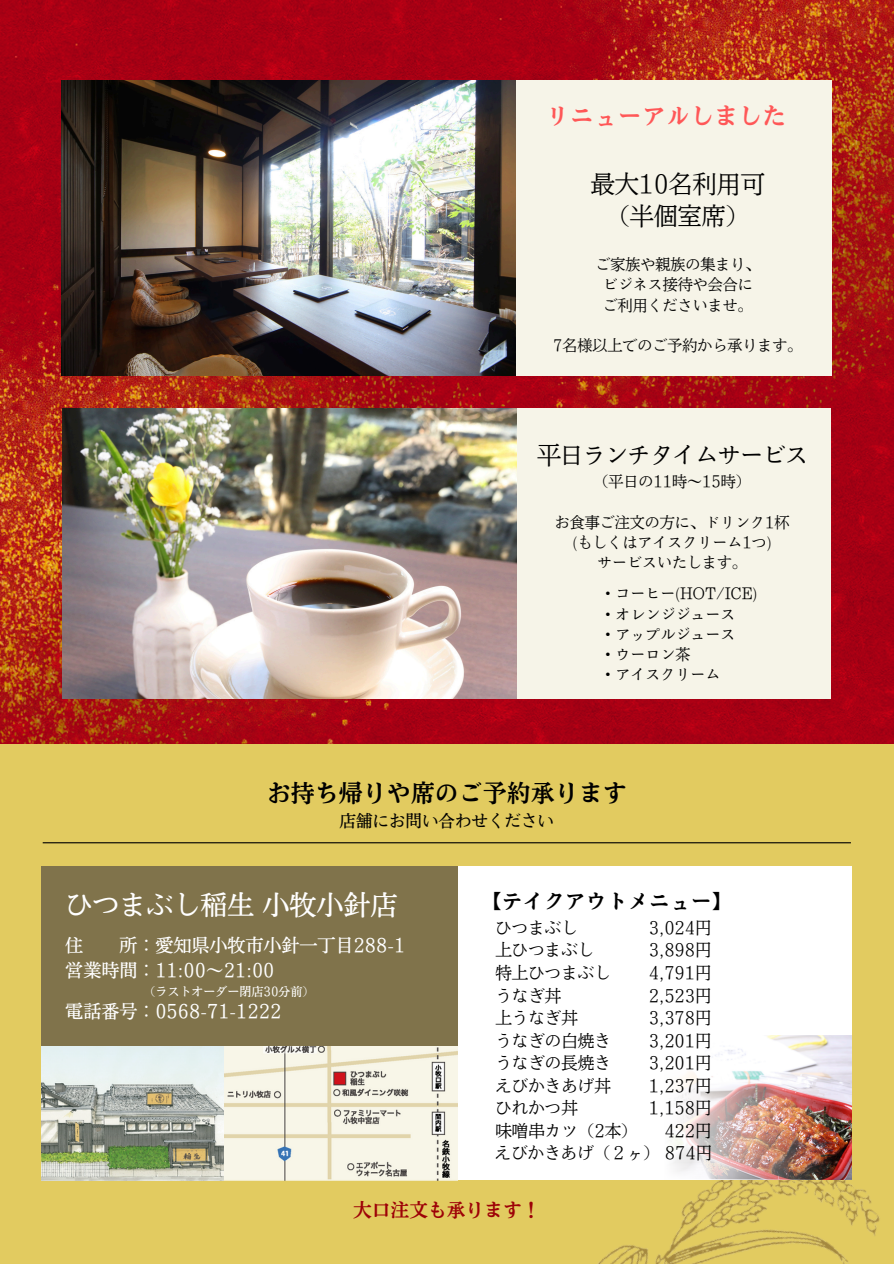
<style>
.page{position:relative;width:894px;height:1264px;background:#fff}
.page>*{position:absolute;margin:0;border:0;box-sizing:border-box;transform-origin:0 0}
.t1{font:27px "Nud Motoya Mincho Std W4";color:#fff}
.t2{font:24px "Nud Motoya Mincho Std W6";color:#000}
.t3{font:24px/32.7px "Nud Motoya Mincho Std W2 b";color:#000;text-align:center}
.t4{font:24px "Nud Motoya Mincho Std W2 b";letter-spacing:-.06em;color:#000}
.t5{font:24px "Nud Motoya Mincho Std W6";color:#ff5757}
.t6{font:21px "Nud Motoya Mincho Std W6";color:#000}
.t7{font:18.75px "Nud Motoya Mincho Std W6";color:#9d0107}
.t8{font:18px/25px "Nud Motoya Mincho Std W4";color:#fff}
.t9{font:16.5px "Nud Motoya Mincho Std W2 b";color:#000}
.t10{font:16.5px "Nud Motoya Mincho Std W4";color:#000}
.t11{font:15px/20.2px "Nud Motoya Mincho Std W2 b";color:#000}
.t12{font:12px "Nud Motoya Mincho Std W4";color:#fff}
</style>
<div class="page">
<img style="left:0;top:0;width:893px;height:744px">
<img style="left:0;top:224px;width:520px;height:520px">
<img style="left:486px;top:0;width:407px;height:472px">
<div style="left:0;top:744px;width:893px;height:519px;background:#e2cb60"></div>
<img style="left:494px;top:1062px;width:386px;height:201px">
<hr style="left:43px;top:842px;width:807px;height:1px;background:#000">
<div style="left:457px;top:866px;width:394px;height:313px;background:#fff"></div>
<img style="left:833px;top:1035px;width:17px;height:144px">
<img style="left:41px;top:1045px;width:416px;height:134px">
<div style="left:41px;top:866px;width:416px;height:179px;background:#80734b"></div>
<img style="left:671px;top:1035px;width:162px;height:144px">
<div style="left:515px;top:81px;width:316px;height:295px;background:#f6f4e8"></div>
<img style="left:62px;top:81px;width:453px;height:295px">
<div style="left:515px;top:408px;width:315px;height:290px;background:#f6f4e8"></div>
<img style="left:62px;top:408px;width:454px;height:290px">
<p class="t5" style="left:545px;top:104px;width:241px">リニューアルしました</p>
<p class="t3" style="left:590px;top:167px;width:175px">最大10名利用可（半個室席）</p>
<p class="t11" style="left:595px;top:254px;width:166px">ご家族や親族の集まり、</p>
<h2 class="t11" style="left:602px;top:275px;width:151px">ビジネス接待や会合に</h2>
<h3 class="t11" style="left:602px;top:295px;width:151px">ご利用くださいませ。</h3>
<p class="t11" style="left:553px;top:335px;width:251px">7名様以上でのご予約から承ります。</p>
<p class="t4" style="left:537px;top:442px;width:273px">平日ランチタイムサービス</p>
<p class="t11" style="left:593px;top:471px;width:159px">（平日の11時～15時）</p>
<p class="t11" style="left:554px;top:512px;width:236px">お食事ご注文の方に、ドリンク1杯</p>
<p class="t11" style="left:572px;top:532px;width:200px">(もしくはアイスクリーム1つ)</p>
<p class="t11" style="left:597px;top:552px;width:151px">サービスいたします。</p>
<h3 class="t11" style="left:600px;top:583px;width:158px">・コーヒー(HOT/ICE)・オレンジジュース<br>・アップルジュース<br>・ウーロン茶<br>・アイスクリーム</h3>
<p class="t2" style="left:267px;top:781px;width:361px">お持ち帰りや席のご予約承ります</p>
<p class="t10" style="left:339px;top:812px;width:216px">店舗にお問い合わせください</p>
<p class="t1" style="left:65px;top:891px;width:334px">ひつまぶし稲生小牧小針店</p>
<p class="t8" style="left:65px;top:932px;width:341px;text-indent:54px">所：愛知県小牧市小針一丁目 288-1営業時間：11:00～21:00</p>
<p class="t12" style="left:143px;top:985px;width:173px">（ラストオーダー閉店30分前）</p>
<p class="t8" style="left:65px;top:998px;width:217px">電話番号：0568-71-1222</p>
<p class="t8" style="left:65px;top:932px;width:20px">住</p>
<p class="t6" style="left:480px;top:890px;width:253px">【テイクアウトメニュー】</p>
<p class="t9" style="left:495px;top:919px;width:84px">ひつまぶし</p>
<p class="t9" style="left:648px;top:919px;width:64px">3,024円</p>
<p class="t9" style="left:495px;top:942px;width:100px">上ひつまぶし</p>
<p class="t9" style="left:648px;top:942px;width:64px">3,898円</p>
<h5 class="t9" style="left:495px;top:964px;width:117px">特上ひつまぶし</h5>
<h5 class="t9" style="left:648px;top:964px;width:64px">4,791円</h5>
<h2 class="t9" style="left:495px;top:987px;width:67px">うなぎ丼</h2>
<h2 class="t9" style="left:648px;top:987px;width:64px">2,523円</h2>
<h6 class="t9" style="left:495px;top:1009px;width:84px">上うなぎ丼</h6>
<h6 class="t9" style="left:648px;top:1009px;width:64px">3,378円</h6>
<p class="t9" style="left:495px;top:1032px;width:117px">うなぎの白焼き</p>
<p class="t9" style="left:648px;top:1032px;width:64px">3,201円</p>
<h1 class="t9" style="left:495px;top:1054px;width:117px">うなぎの長焼き</h1>
<h1 class="t9" style="left:648px;top:1054px;width:64px">3,201円</h1>
<h4 class="t9" style="left:495px;top:1077px;width:117px">えびかきあげ丼</h4>
<h4 class="t9" style="left:648px;top:1077px;width:64px">1,237円</h4>
<p class="t9" style="left:495px;top:1099px;width:84px">ひれかつ丼</p>
<p class="t9" style="left:648px;top:1099px;width:64px">1,158円</p>
<p class="t9" style="left:495px;top:1122px;width:144px">味噌串カツ（2本）</p>
<p class="t9" style="left:664px;top:1122px;width:49px">422円</p>
<p class="t9" style="left:494px;top:1144px;width:219px">えびかきあげ（２ヶ） 874円</p>
<p class="t7" style="left:353px;top:1200px;width:189px">大口注文も承ります！</p>
</div>
